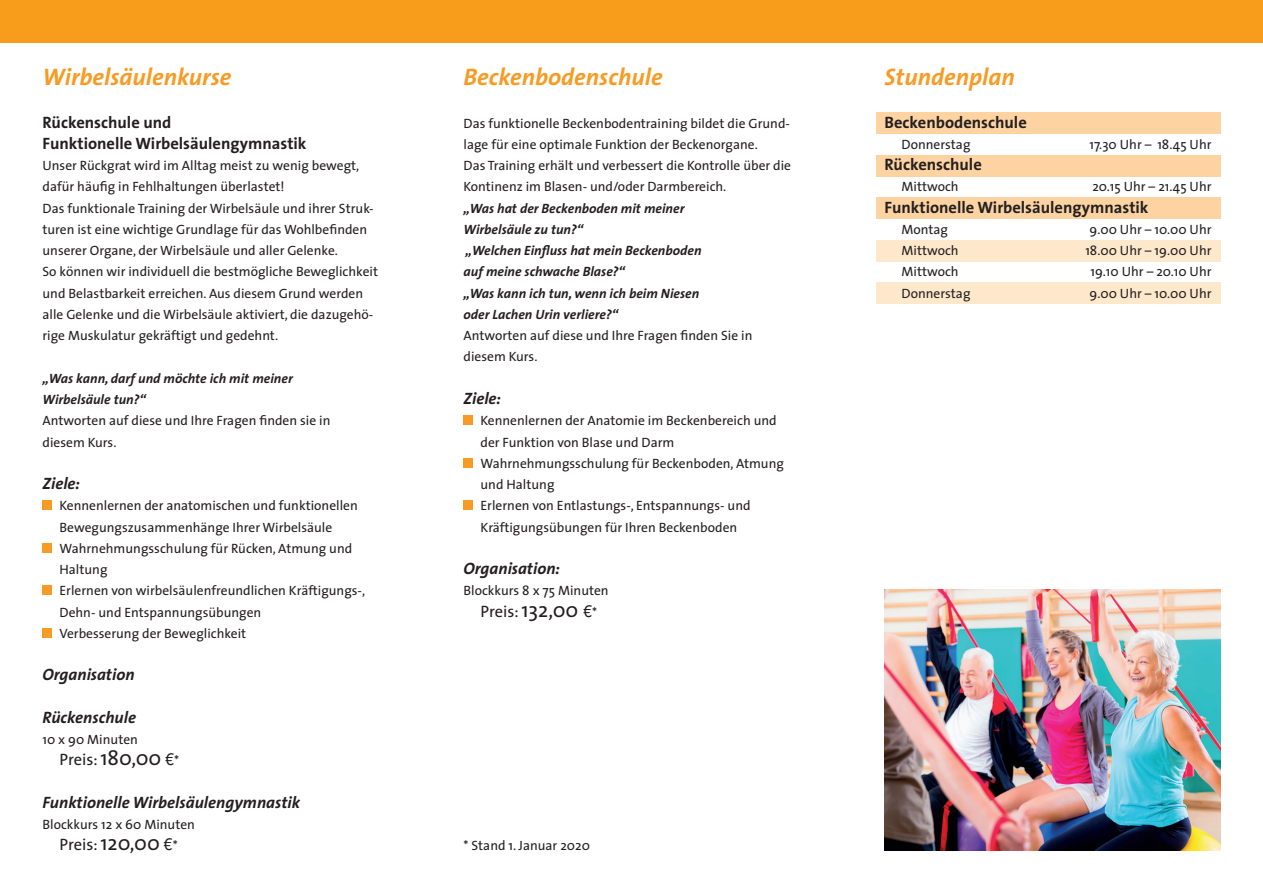
<style>
.page{position:relative;width:1263px;height:893px;background:#fff}
.page>*{position:absolute;margin:0;border:0;box-sizing:border-box;transform-origin:0 0}
.t1{font:italic 700 24px "The Sans";color:#f89b24}
.t2{font:700 16.5px/21.3px "The Sans";color:#231f20}
.t3{font:italic 700 16.5px "The Sans";color:#231f20}
.t4{font:16.5px "The Sans";color:#231f20}
.t5{font:13.5px/21.3px "The Sans";color:#231f20}
.t6{font:italic 700 13.5px/21.3px "The Sans";color:#231f20}
.s1{font-size:21px}
.s2{font-family:"Avenir";font-weight:500}
.s3{font-size:13.5px}
</style>
<div class="page">
<div style="left:0;top:0;width:1263px;height:43px;background:#f89c1c"></div>
<div style="left:463px;top:415px;width:10px;height:10px;background:#f89b24"></div>
<div style="left:463px;top:458px;width:10px;height:10px;background:#f89b24"></div>
<div style="left:463px;top:500px;width:10px;height:10px;background:#f89b24"></div>
<div style="left:43px;top:500px;width:9px;height:10px;background:#f89b24"></div>
<div style="left:43px;top:543px;width:9px;height:10px;background:#f89b24"></div>
<div style="left:43px;top:585px;width:9px;height:10px;background:#f89b24"></div>
<div style="left:43px;top:628px;width:9px;height:10px;background:#f89b24"></div>
<div style="left:876px;top:283px;width:344px;height:21px;background:#fee8cc"></div>
<div style="left:876px;top:240px;width:344px;height:21px;background:#fee8cc"></div>
<div style="left:876px;top:198px;width:344px;height:21px;background:#fdd3a2"></div>
<div style="left:876px;top:155px;width:344px;height:21px;background:#fdd3a2"></div>
<div style="left:876px;top:113px;width:344px;height:21px;background:#fdd3a2"></div>
<img style="left:884px;top:590px;width:336px;height:260px">
<p class="t1" style="left:43px;top:57px;width:190px">Wirbelsäulenkurse</p>
<p class="t2" style="left:43px;top:111px;width:266px">Rückenschule und<br>Funktionelle Wirbelsäulengymnastik</p>
<p class="t5" style="left:43px;top:154px;width:318px">Unser Rückgrat wird im Alltag meist zu wenig bewegt, dafür häufig in Fehlhaltungen überlastet!</p>
<p class="t5" style="left:43px;top:197px;width:333px">Das funktionale Training der Wirbelsäule und ihrer Struk&shy;turen ist eine wichtige Grundlage für das Wohlbefinden unserer Organe, der Wirbelsäule und aller Gelenke.</p>
<p class="t5" style="left:43px;top:261px;width:337px">So können wir individuell die bestmögliche Beweglichkeit und Belastbarkeit erreichen. Aus diesem Grund werden alle Gelenke und die Wirbelsäule aktiviert, die dazugehö&shy;rige Muskulatur gekräftigt und gedehnt.</p>
<p class="t6" style="left:43px;top:367px;width:252px">„Was kann, darf und möchte ich mit meiner<br>Wirbelsäule tun?“</p>
<p class="t5" style="left:43px;top:410px;width:289px">Antworten auf diese und Ihre Fragen finden sie in</p>
<p class="t5" style="left:43px;top:431px;width:75px">diesem Kurs.</p>
<p class="t3" style="left:43px;top:470px;width:39px">Ziele:</p>
<p class="t5" style="left:60px;top:495px;width:300px">Kennenlernen der anatomischen und funktionellen<br>Bewegungszusammenhänge Ihrer Wirbelsäule</p>
<p class="t5" style="left:60px;top:537px;width:294px">Wahrnehmungsschulung für Rücken, Atmung und<br>Haltung</p>
<p class="t5" style="left:60px;top:580px;width:307px">Erlernen von wirbelsäulenfreundlichen Kräftigungs-,<br>Dehn- und Entspannungsübungen</p>
<p class="t5" style="left:60px;top:622px;width:188px">Verbesserung der Beweglichkeit</p>
<p class="t3" style="left:43px;top:661px;width:94px">Organisation</p>
<p class="t3" style="left:43px;top:703px;width:95px">Rückenschule</p>
<p class="t5" style="left:43px;top:728px;width:97px">10 x 90 Minuten</p>
<p class="t4" style="left:60px;top:746px;width:121px">Preis: <span class="s1">180,00</span> <span class="s2">€</span><span class="s3">*</span></p>
<p class="t3" style="left:43px;top:788px;width:259px">Funktionelle Wirbelsäulengymnastik</p>
<p class="t5" style="left:43px;top:814px;width:154px">Blockkurs 12 x 60 Minuten</p>
<p class="t4" style="left:60px;top:831px;width:120px">Preis: <span class="s1">120,00</span> <span class="s2">€</span><span class="s3">*</span></p>
<p class="t1" style="left:463px;top:57px;width:201px">Beckenbodenschule</p>
<p class="t5" style="left:463px;top:112px;width:329px">Das funktionelle Beckenbodentraining bildet die Grund&shy;lage für eine optimale Funktion der Beckenorgane.<br>Das Training erhält und verbessert die Kontrolle über die Kontinenz im Blasen- und/oder Darmbereich.</p>
<p class="t6" style="left:463px;top:197px;width:222px">„Was hat der Beckenboden mit meiner<br>Wirbelsäule zu tun?“</p>
<p class="t6" style="left:463px;top:240px;width:240px">„Welchen Einfluss hat mein Beckenboden auf meine schwache Blase?“</p>
<p class="t6" style="left:463px;top:282px;width:237px">„Was kann ich tun, wenn ich beim Niesen oder Lachen Urin verliere?“</p>
<p class="t5" style="left:463px;top:325px;width:291px">Antworten auf diese und Ihre Fragen finden Sie in diesem Kurs.</p>
<p class="t3" style="left:463px;top:385px;width:39px">Ziele:</p>
<p class="t5" style="left:480px;top:410px;width:298px">Kennenlernen der Anatomie im Beckenbereich und der Funktion von Blase und Darm</p>
<p class="t5" style="left:480px;top:452px;width:305px">Wahrnehmungsschulung für Beckenboden, Atmung und Haltung</p>
<p class="t5" style="left:480px;top:495px;width:272px">Erlernen von Entlastungs-, Entspannungs- und<br>Kräftigungsübungen für Ihren Beckenboden</p>
<p class="t3" style="left:463px;top:555px;width:98px">Organisation:</p>
<p class="t5" style="left:463px;top:580px;width:147px">Blockkurs 8 x 75 Minuten</p>
<p class="t4" style="left:480px;top:597px;width:118px">Preis: <span class="s1">132,00</span> <span class="s2">€</span><span class="s3">*</span></p>
<p class="t5" style="left:463px;top:835px;width:128px">* Stand 1. Januar 2020</p>
<p class="t1" style="left:884px;top:57px;width:132px">Stundenplan</p>
<p class="t2" style="left:884px;top:111px;width:144px">Beckenbodenschule</p>
<p class="t5" style="left:901px;top:133px;width:70px">Donnerstag</p>
<p class="t5" style="left:1089px;top:133px;width:124px">17.30 Uhr – 18.45 Uhr</p>
<p class="t2" style="left:884px;top:153px;width:99px">Rückenschule</p>
<p class="t5" style="left:901px;top:176px;width:59px">Mittwoch</p>
<p class="t5" style="left:1092px;top:176px;width:121px">20.15 Uhr – 21.45 Uhr</p>
<p class="t2" style="left:884px;top:196px;width:266px">Funktionelle Wirbelsäulengymnastik</p>
<p class="t5" style="left:901px;top:218px;width:48px">Montag</p>
<p class="t5" style="left:1089px;top:218px;width:123px">9.00 Uhr – 10.00 Uhr</p>
<p class="t5" style="left:901px;top:240px;width:59px">Mittwoch</p>
<p class="t5" style="left:1085px;top:240px;width:128px">18.00 Uhr – 19.00 Uhr</p>
<p class="t5" style="left:901px;top:261px;width:59px">Mittwoch</p>
<p class="t5" style="left:1090px;top:261px;width:123px">19.10 Uhr – 20.10 Uhr</p>
<p class="t5" style="left:901px;top:282px;width:70px">Donnerstag</p>
<p class="t5" style="left:1089px;top:282px;width:123px">9.00 Uhr – 10.00 Uhr</p>
</div>
